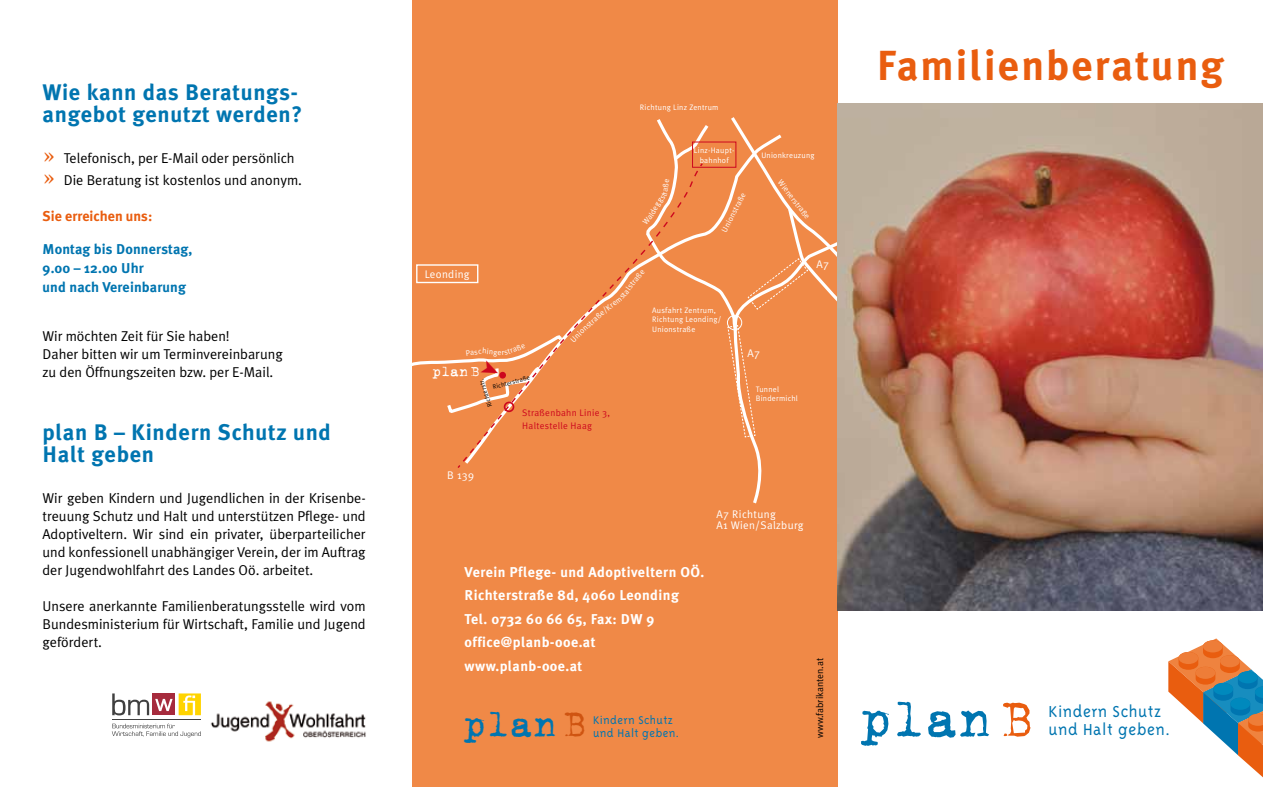
<style>
.page{position:relative;width:1263px;height:787px;background:#fff}
.page>*{position:absolute;margin:0;border:0;box-sizing:border-box;transform-origin:0 0}
.t1{font:59.55px "Trixie Text";color:#0075b0}
.t2{font:42.15px "Trixie Text";color:#0075b0}
.t3{font:700 42px "Meta Plus";letter-spacing:.05em;color:#e95d0f}
.t4{font:700 22.5px/22.5px "Meta Plus";letter-spacing:.03em;color:#0075b0}
.t5{font:300 18.3px/17.4px "Triplex";letter-spacing:.03em;color:#0075b0}
.t6{font:16.2px "Trixie Text";color:#fff}
.t7{font:14.25px/18px "Meta Plus Normal";color:#000}
.t8{font:700 14.25px/23.5px "Meta Plus";letter-spacing:.03em;color:#fff}
.t9{font:700 14.25px/19px "Meta Plus";letter-spacing:.01em;color:#0075b0}
.t10{font:700 14.25px "Meta Plus";color:#e95d0f}
.t11{font:13.5px/19.5px "Meta Plus Normal";letter-spacing:.03em;color:#fff}
.t12{font:700 13.5px "Meta Plus";letter-spacing:.03em;color:#fff}
.t13{font:300 12.9px/12.3px "Triplex";letter-spacing:.03em;color:#0075b0}
.t14{font:11.1px/11.1px "Meta Plus Normal";letter-spacing:.03em;color:#fff}
.t15{font:9.75px "Meta Plus Normal";color:#000}
.t16{font:9.45px/12.6px "Meta Plus Normal";letter-spacing:.03em;color:#cd071e}
.t17{font:7.95px/9.8px "Meta Plus Normal";letter-spacing:.03em;color:#fff}
.t18{font:6.3px "Meta Plus Normal";color:#000}
.s1{font-family:"Georgia";font-size:22.5px;color:#e95d0f}
.s2{color:#cf5411}
.s3{color:#e95d0f}
</style>
<div class="page">
<img style="left:210px;top:701px;width:156px;height:41px">
<hr style="left:112px;top:719px;width:89px;height:1px;background:#404040">
<svg style="left:112px;top:693px;width:37px;height:22px"></svg>
<svg style="left:179px;top:693px;width:22px;height:22px"></svg>
<div style="left:152px;top:693px;width:23px;height:22px;background:#a62b3d"></div>
<svg style="left:155px;top:699px;width:18px;height:12px"></svg>
<svg style="left:112px;top:723px;width:89px;height:14px"></svg>
<svg style="left:1168px;top:638px;width:95px;height:139px"></svg>
<div style="left:412px;top:0;width:426px;height:787px;background:#f08947"></div>
<img style="left:838px;top:103px;width:425px;height:507px">
<svg style="left:412px;top:115px;width:447px;height:391px"></svg>
<h3 class="t4" style="left:43px;top:81px;width:261px">Wie kann das Beratungs&shy;angebot genutzt werden?</h3>
<p class="t7" style="left:43px;top:147px;width:261px;line-height:22.2px"><span class="s1">»</span> Telefonisch, per E-Mail oder persönlich <span class="s1">»</span> Die Beratung ist kostenlos und anonym.</p>
<p class="t10" style="left:43px;top:208px;width:111px">Sie erreichen uns:</p>
<p class="t9" style="left:43px;top:239px;width:151px">Montag bis Donnerstag,<br>9.00 – 12.00 Uhr<br>und nach Vereinbarung</p>
<p class="t7" style="left:43px;top:327px;width:242px">Wir möchten Zeit für Sie haben!<br>Daher bitten wir um Terminvereinbarung zu den Öffnungszeiten bzw. per E-Mail.</p>
<h3 class="t4" style="left:43px;top:421px;width:290px">plan B – Kindern Schutz und<br>Halt geben</h3>
<p class="t7" style="left:43px;top:489px;width:325px;text-align:justify">Wir geben Kindern und Jugendlichen in der Krisenbe&shy;treuung Schutz und Halt und unterstützen Pflege- und Adoptiveltern. Wir sind ein privater, überparteilicher und konfessionell unabhängiger Verein, der im Auftrag der Jugendwohlfahrt des Landes Oö. arbeitet.</p>
<p class="t7" style="left:43px;top:597px;width:325px;text-align:justify">Unsere anerkannte Familienberatungsstelle wird vom Bundesministerium für Wirtschaft, Familie und Jugend gefördert.</p>
<p class="t14" style="left:425px;top:268px;width:46px">Leonding</p>
<p class="t6" style="left:432px;top:362px;width:49px">plan B</p>
<p class="t18" style="left:492px;top:384px;width:39px;rotate:-15deg">Richterstraße</p>
<p class="t18" style="left:486px;top:408px;width:30px;rotate:-108deg">Richterstr.</p>
<p class="t14" style="left:447px;top:470px;width:28px">B 139</p>
<p class="t16" style="left:522px;top:407px;width:89px">Straßenbahn Linie 3,<br>Haltestelle Haag</p>
<p class="t17" style="left:640px;top:102px;width:80px">Richtung Linz Zentrum</p>
<p class="t17" style="left:694px;top:145px;width:42px;text-align:center">Linz-Haupt&shy;bahnhof</p>
<p class="t17" style="left:719px;top:229px;width:45px;rotate:-63deg">Unionstraße</p>
<p class="t17" style="left:652px;top:305px;width:71px">Ausfahrt Zentrum,<br>Richtung Leonding/<br>Unionstraße</p>
<p class="t17" style="left:761px;top:150px;width:55px">Unionkreuzung</p>
<p class="t17" style="left:784px;top:177px;width:49px;rotate:53deg">Wienerstraße</p>
<p class="t14" style="left:816px;top:258px;width:14px">A7</p>
<p class="t14" style="left:747px;top:347px;width:14px">A7</p>
<p class="t17" style="left:756px;top:384px;width:44px">Tunnel<br>Bindermichl</p>
<p class="t14" style="left:717px;top:508px;width:89px">A7 Richtung<br>A1 Wien/Salzburg</p>
<p class="t8" style="left:465px;top:560px;width:241px">Verein Pflege- und Adoptiveltern OÖ.<br>Richterstraße 8d, 4060 Leonding<br>Tel. 0732 60 66 65, Fax: DW 9 office@planb-ooe.at www.planb-ooe.at</p>
<p class="t12" style="left:463px;top:571px;width:228px">Verein Pflege- und Adoptiveltern OÖ.</p>
<p class="t11" style="left:463px;top:588px;width:249px">Richterstraße 8d, 4060 Leonding<br>Tel. 0732 60 66 65, Fax 0732 60 66 65 - 9 office@planb-ooe.at</p>
<h2 class="t2" style="left:463px;top:699px;width:125px">plan <span class="s2">B</span></h2>
<p class="t13" style="left:593px;top:714px;width:88px">Kindern Schutz und Halt geben.</p>
<p class="t15" style="left:814px;top:738px;width:82px;rotate:-90deg">www.fabrikanten.at</p>
<h3 class="t3" style="left:877px;top:42px;width:348px">Familienberatung</h3>
<h1 class="t1" style="left:860px;top:683px;width:175px">plan <span class="s3">B</span></h1>
<p class="t5" style="left:1048px;top:703px;width:123px">Kindern Schutz und Halt geben.</p>
</div>
